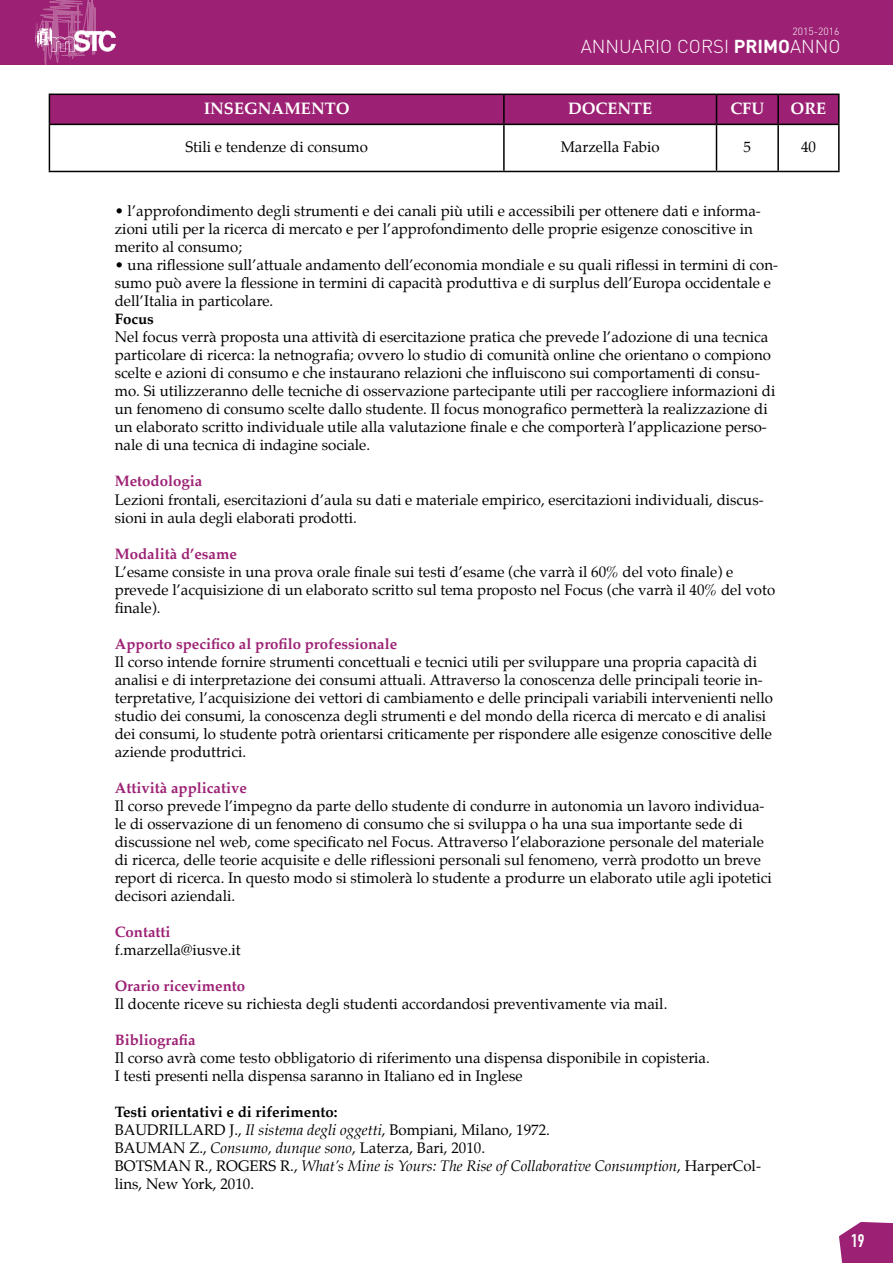
<style>
.page{position:relative;width:893px;height:1263px;background:#fff}
.page>*{position:absolute;margin:0;border:0;box-sizing:border-box;transform-origin:0 0}
.t1{font:300 18.45px "DIN";color:#fff}
.t2{font:700 17.85px "DIN Condensed";color:#fff}
.t3{font:700 16.5px "Palatino";color:#fff}
.t4{font:15px/18px "Palatino";color:#000}
.t5{font:700 15px "Palatino";color:#9c2174}
.t6{font:700 15px "Palatino";color:#000}
.t7{font:300 10.35px "DIN";color:#fff}
.s1{font-weight:700}
.s2{font-style:italic}
</style>
<div class="page">
<svg style="left:839px;top:1222px;width:54px;height:41px;background:#a53681"></svg>
<div style="left:0;top:0;width:893px;height:65px;background:#9c2174"></div>
<svg style="left:35px;top:0;width:81px;height:65px"></svg>
<svg style="left:49px;top:94px;width:789px;height:30px;background:#941f6e"></svg>
<hr style="left:778px;top:94px;width:62px;height:1px;background:#000">
<hr style="left:777px;top:95px;width:2px;height:29px;background:#000">
<hr style="left:838px;top:95px;width:2px;height:29px;background:#000">
<hr style="left:49px;top:124px;width:455px;height:1px;background:#000">
<hr style="left:49px;top:125px;width:1px;height:46px;background:#000">
<hr style="left:504px;top:124px;width:212px;height:1px;background:#000">
<hr style="left:503px;top:125px;width:2px;height:46px;background:#000">
<hr style="left:716px;top:124px;width:62px;height:1px;background:#000">
<hr style="left:716px;top:125px;width:1px;height:46px;background:#000">
<hr style="left:778px;top:124px;width:62px;height:1px;background:#000">
<hr style="left:777px;top:125px;width:2px;height:46px;background:#000">
<hr style="left:838px;top:125px;width:2px;height:46px;background:#000">
<hr style="left:49px;top:171px;width:455px;height:1px;background:#000">
<hr style="left:504px;top:171px;width:212px;height:1px;background:#000">
<hr style="left:716px;top:171px;width:62px;height:1px;background:#000">
<hr style="left:778px;top:171px;width:62px;height:1px;background:#000">
<p class="t7" style="left:793px;top:25px;width:49px">2015-2016</p>
<p class="t1" style="left:581px;top:35px;width:261px">ANNUARIO CORSI <span class="s1">PRIMO</span>ANNO</p>
<p class="t3" style="left:204px;top:94px;width:147px">INSEGNAMENTO</p>
<p class="t3" style="left:568px;top:94px;width:86px">DOCENTE</p>
<p class="t3" style="left:730px;top:94px;width:35px">CFU</p>
<p class="t3" style="left:791px;top:94px;width:37px">ORE</p>
<p class="t4" style="left:185px;top:138px;width:184px">Stili e tendenze di consumo</p>
<p class="t4" style="left:561px;top:138px;width:100px">Marzella Fabio</p>
<p class="t4" style="left:744px;top:138px;width:9px">5</p>
<p class="t4" style="left:801px;top:138px;width:16px">40</p>
<p class="t4" style="left:115px;top:202px;width:648px">• l’approfondimento degli strumenti e dei canali più utili e accessibili per ottenere dati e informa&shy;zioni utili per la ricerca di mercato e per l’approfondimento delle proprie esigenze conoscitive in merito al consumo;</p>
<p class="t4" style="left:115px;top:256px;width:665px">• una riflessione sull’attuale andamento dell’economia mondiale e su quali riflessi in termini di con&shy;sumo può avere la flessione in termini di capacità produttiva e di surplus dell’Europa occidentale e dell’Italia in particolare.</p>
<p class="t6" style="left:115px;top:307px;width:41px">Focus</p>
<p class="t4" style="left:115px;top:328px;width:662px">Nel focus verrà proposta una attività di esercitazione pratica che prevede l’adozione di una tecnica particolare di ricerca: la netnografia; ovvero lo studio di comunità online che orientano o compiono scelte e azioni di consumo e che instaurano relazioni che influiscono sui comportamenti di consu&shy;mo. Si utilizzeranno delle tecniche di osservazione partecipante utili per raccogliere informazioni di un fenomeno di consumo scelte dallo studente. Il focus monografico permetterà la realizzazione di un elaborato scritto individuale utile alla valutazione finale e che comporterà l’applicazione perso&shy;nale di una tecnica di indagine sociale.</p>
<p class="t5" style="left:115px;top:469px;width:89px">Metodologia</p>
<p class="t4" style="left:115px;top:490px;width:650px">Lezioni frontali, esercitazioni d’aula su dati e materiale empirico, esercitazioni individuali, discus&shy;sioni in aula degli elaborati prodotti.</p>
<p class="t5" style="left:115px;top:541px;width:124px">Modalità d’esame</p>
<p class="t4" style="left:115px;top:562px;width:662px">L’esame consiste in una prova orale finale sui testi d’esame (che varrà il 60% del voto finale) e prevede l’acquisizione di un elaborato scritto sul tema proposto nel Focus (che varrà il 40% del voto finale).</p>
<p class="t5" style="left:115px;top:631px;width:284px">Apporto specifico al profilo professionale</p>
<p class="t4" style="left:115px;top:652px;width:660px">Il corso intende fornire strumenti concettuali e tecnici utili per sviluppare una propria capacità di analisi e di interpretazione dei consumi attuali. Attraverso la conoscenza delle principali teorie in&shy;terpretative, l’acquisizione dei vettori di cambiamento e delle principali variabili intervenienti nello studio dei consumi, la conoscenza degli strumenti e del mondo della ricerca di mercato e di analisi dei consumi, lo studente potrà orientarsi criticamente per rispondere alle esigenze conoscitive delle aziende produttrici.</p>
<p class="t5" style="left:115px;top:775px;width:134px">Attività applicative</p>
<p class="t4" style="left:115px;top:796px;width:658px">Il corso prevede l’impegno da parte dello studente di condurre in autonomia un lavoro individua&shy;le di osservazione di un fenomeno di consumo che si sviluppa o ha una sua importante sede di discussione nel web, come specificato nel Focus. Attraverso l’elaborazione personale del materiale di ricerca, delle teorie acquisite e delle riflessioni personali sul fenomeno, verrà prodotto un breve report di ricerca. In questo modo si stimolerà lo studente a produrre un elaborato utile agli ipotetici decisori aziendali.</p>
<p class="t5" style="left:115px;top:919px;width:57px">Contatti</p>
<p class="t4" style="left:115px;top:940px;width:127px">f.marzella@iusve.it</p>
<p class="t5" style="left:115px;top:973px;width:132px">Orario ricevimento</p>
<p class="t4" style="left:115px;top:994px;width:554px">Il docente riceve su richiesta degli studenti accordandosi preventivamente via mail.</p>
<p class="t5" style="left:115px;top:1027px;width:82px">Bibliografia</p>
<p class="t4" style="left:115px;top:1048px;width:597px">Il corso avrà come testo obbligatorio di riferimento una dispensa disponibile in copisteria.<br>I testi presenti nella dispensa saranno in Italiano ed in Inglese</p>
<p class="t4" style="left:115px;top:1102px;width:648px"><span class="s1">Testi orientativi e di riferimento:<br></span>BAUDRILLARD J., <span class="s2">Il sistema degli oggetti</span>, Bompiani, Milano, 1972.<br>BAUMAN Z., <span class="s2">Consumo, dunque sono</span>, Laterza, Bari, 2010.<br>BOTSMAN R., ROGERS R., <span class="s2">What’s Mine is Yours: The Rise of Collaborative Consumption</span>, HarperCol&shy;lins, New York, 2010.</p>
<p class="t2" style="left:851px;top:1230px;width:15px">19</p>
</div>
